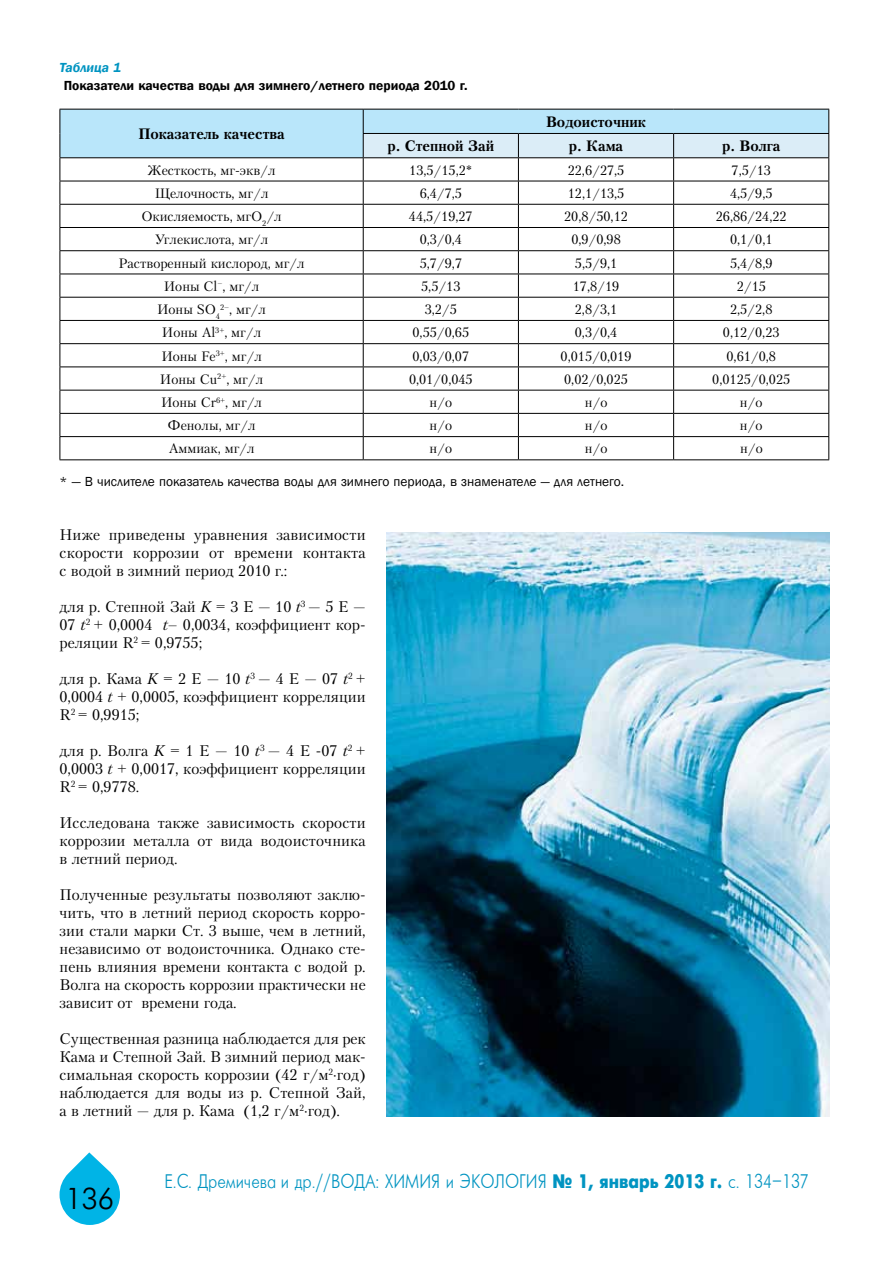
<style>
.page{position:relative;width:893px;height:1263px;background:#fff}
.page>*{position:absolute;margin:0;border:0;box-sizing:border-box;transform-origin:0 0}
.t1{font:30px "Futuris Cyrillic";color:#000}
.t2{font:19.5px "Futuris";color:#0094c1;scale:.84 1}
.t3{font:15.3px/18px "Petersburg C";color:#000;text-align:justify}
.t4{font:700 15px "Petersburg C";color:#000}
.t5{font:13.5px "Petersburg C";color:#000}
.t6{font:13.5px "Franklin Gothic";color:#000}
.t7{font:600 13.5px "Franklin Gothic";color:#000}
.t8{font:italic 600 13.5px "Franklin Gothic";color:#0094c1}
.s1{font-style:italic}
.s2{font-weight:700}
</style>
<div class="page">
<svg style="left:60px;top:1152px;width:60px;height:73px"></svg>
<hr style="left:60px;top:459px;width:303px;height:1px;background:#000">
<hr style="left:363px;top:459px;width:155px;height:1px;background:#000">
<hr style="left:518px;top:459px;width:156px;height:1px;background:#000">
<hr style="left:674px;top:459px;width:155px;height:1px;background:#000">
<svg style="left:60px;top:109px;width:769px;height:350px"></svg>
<img style="left:387px;top:533px;width:442px;height:583px">
<p class="t8" style="left:60px;top:59px;width:63px">Таблица 1</p>
<p class="t7" style="left:64px;top:77px;width:405px">Показатели качества воды для зимнего/летнего периода 2010 г.</p>
<p class="t4" style="left:138px;top:125px;width:148px">Показатель качества</p>
<p class="t4" style="left:546px;top:113px;width:101px">Водоисточник</p>
<p class="t4" style="left:388px;top:137px;width:108px">р. Степной Зай</p>
<p class="t4" style="left:569px;top:137px;width:56px">р. Кама</p>
<p class="t4" style="left:722px;top:137px;width:60px">р. Волга</p>
<p class="t5" style="left:148px;top:162px;width:129px">Жесткость, мг-экв/л</p>
<p class="t5" style="left:409px;top:162px;width:65px">13,5/15,2*</p>
<p class="t5" style="left:568px;top:162px;width:58px">22,6/27,5</p>
<p class="t5" style="left:732px;top:162px;width:41px">7,5/13</p>
<p class="t5" style="left:155px;top:185px;width:115px">Щелочность, мг/л</p>
<p class="t5" style="left:420px;top:185px;width:44px">6,4/7,5</p>
<p class="t5" style="left:568px;top:185px;width:58px">12,1/13,5</p>
<p class="t5" style="left:730px;top:185px;width:44px">4,5/9,5</p>
<p class="t5" style="left:141px;top:208px;width:142px">Окисляемость, мгО<sub>2</sub>/л</p>
<p class="t5" style="left:409px;top:208px;width:65px">44,5/19,27</p>
<p class="t5" style="left:564px;top:208px;width:65px">20,8/50,12</p>
<p class="t5" style="left:716px;top:208px;width:72px">26,86/24,22</p>
<p class="t5" style="left:155px;top:232px;width:115px">Углекислота, мг/л</p>
<p class="t5" style="left:420px;top:232px;width:44px">0,3/0,4</p>
<p class="t5" style="left:571px;top:232px;width:51px">0,9/0,98</p>
<p class="t5" style="left:730px;top:232px;width:44px">0,1/0,1</p>
<p class="t5" style="left:119px;top:255px;width:188px">Растворенный кислород, мг/л</p>
<p class="t5" style="left:420px;top:255px;width:44px">5,7/9,7</p>
<p class="t5" style="left:575px;top:255px;width:44px">5,5/9,1</p>
<p class="t5" style="left:730px;top:255px;width:44px">5,4/8,9</p>
<p class="t5" style="left:164px;top:278px;width:97px">Ионы Cl<sup>–</sup>, мг/л</p>
<p class="t5" style="left:421px;top:278px;width:41px">5,5/13</p>
<p class="t5" style="left:573px;top:278px;width:48px">17,8/19</p>
<p class="t5" style="left:737px;top:278px;width:31px">2/15</p>
<p class="t5" style="left:157px;top:301px;width:110px">Ионы SO<sub>4</sub><sup>2–</sup>, мг/л</p>
<p class="t5" style="left:425px;top:301px;width:34px">3,2/5</p>
<p class="t5" style="left:575px;top:301px;width:44px">2,8/3,1</p>
<p class="t5" style="left:730px;top:301px;width:44px">2,5/2,8</p>
<p class="t5" style="left:162px;top:324px;width:101px">Ионы Al<sup>3+</sup>, мг/л</p>
<p class="t5" style="left:413px;top:324px;width:58px">0,55/0,65</p>
<p class="t5" style="left:575px;top:324px;width:44px">0,3/0,4</p>
<p class="t5" style="left:723px;top:324px;width:58px">0,12/0,23</p>
<p class="t5" style="left:161px;top:348px;width:102px">Ионы Fe<sup>3+</sup>, мг/л</p>
<p class="t5" style="left:413px;top:348px;width:58px">0,03/0,07</p>
<p class="t5" style="left:561px;top:348px;width:72px">0,015/0,019</p>
<p class="t5" style="left:726px;top:348px;width:51px">0,61/0,8</p>
<p class="t5" style="left:160px;top:371px;width:105px">Ионы Cu<sup>2+</sup>, мг/л</p>
<p class="t5" style="left:409px;top:371px;width:65px">0,01/0,045</p>
<p class="t5" style="left:564px;top:371px;width:65px">0,02/0,025</p>
<p class="t5" style="left:712px;top:371px;width:79px">0,0125/0,025</p>
<p class="t5" style="left:161px;top:394px;width:103px">Ионы Cr<sup>6+</sup>, мг/л</p>
<p class="t5" style="left:429px;top:394px;width:24px">н/о</p>
<p class="t5" style="left:585px;top:394px;width:24px">н/о</p>
<p class="t5" style="left:740px;top:394px;width:24px">н/о</p>
<p class="t5" style="left:168px;top:417px;width:89px">Фенолы, мг/л</p>
<p class="t5" style="left:430px;top:417px;width:24px">н/о</p>
<p class="t5" style="left:585px;top:417px;width:24px">н/о</p>
<p class="t5" style="left:740px;top:417px;width:24px">н/о</p>
<p class="t5" style="left:169px;top:441px;width:87px">Аммиак, мг/л</p>
<p class="t5" style="left:430px;top:441px;width:24px">н/о</p>
<p class="t5" style="left:585px;top:441px;width:24px">н/о</p>
<p class="t5" style="left:740px;top:441px;width:24px">н/о</p>
<p class="t6" style="left:60px;top:473px;width:566px">* — В числителе показатель качества воды для зимнего периода, в знаменателе — для летнего.</p>
<p class="t3" style="left:60px;top:525px;width:308px">Ниже приведены уравнения зависимости скорости коррозии от времени контакта с водой в зимний период 2010 г.:</p>
<p class="t3" style="left:60px;top:597px;width:308px">для р. Степной Зай <span class="s1">K</span> = 3 E — 10 <span class="s1">t</span><sup>3</sup> — 5 E — 07 <span class="s1">t</span><sup>2</sup> + 0,0004 <span class="s1">t</span>– 0,0034, коэффициент кор&shy;реляции R<sup>2</sup> = 0,9755;</p>
<p class="t3" style="left:60px;top:669px;width:308px">дляр.Кама<span class="s1">K</span> =2E—10<span class="s1">t</span><sup>3</sup>—4E—07<span class="s1">t</span><sup>2</sup>+ 0,0004 <span class="s1">t</span> + 0,0005, коэффициент корреляции R<sup>2</sup> = 0,9915;</p>
<p class="t3" style="left:60px;top:741px;width:308px">дляр.Волга<span class="s1">K</span> =1E—10<span class="s1">t</span><sup>3</sup>—4E-07<span class="s1">t</span><sup>2</sup>+ 0,0003 <span class="s1">t</span> + 0,0017, коэффициент корреляции R<sup>2</sup> = 0,9778.</p>
<p class="t3" style="left:60px;top:813px;width:308px">Исследована также зависимость скорости коррозии металла от вида водоисточника в летний период.</p>
<p class="t3" style="left:60px;top:885px;width:308px">Полученные результаты позволяют заклю&shy;чить, что в летний период скорость корро&shy;зии стали марки Ст. 3 выше, чем в летний, независимо от водоисточника. Однако сте&shy;пень влияния времени контакта с водой р.<br>Волга на скорость коррозии практически не зависит от времени года.</p>
<p class="t3" style="left:59px;top:1029px;width:308px">Существенная разница наблюдается для рек Кама и Степной Зай. В зимний период мак&shy;симальная скорость коррозии (42 г/м<sup>2</sup>·год) наблюдается для воды из р. Степной Зай, а в летний — для р. Кама (1,2 г/м<sup>2</sup>·год).</p>
<h1 class="t1" style="left:65px;top:1183px;width:51px">136</h1>
<p class="t2" style="left:164px;top:1171px;width:769px">Е.С. Дремичева и др.//ВОДА: ХИМИЯ и ЭКОЛОГИЯ <span class="s2">¹ 1, январь 2013 г.</span> c. 134–137</p>
</div>
